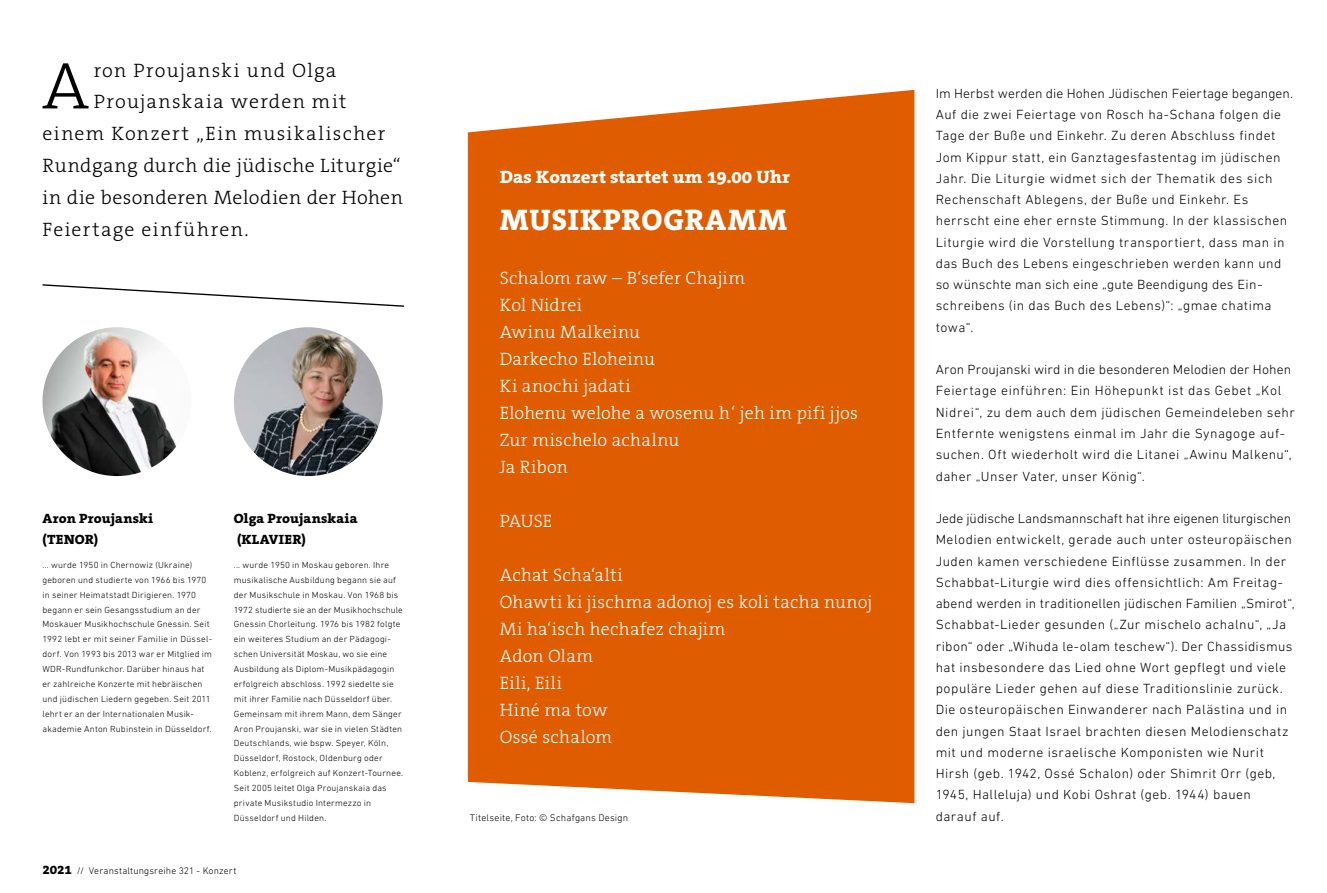
<style>
.page{position:relative;width:1327px;height:893px;background:#fff}
.page>*{position:absolute;margin:0;border:0;box-sizing:border-box;transform-origin:0 0}
._02_Anleser{font:300 66.75px "The Serif B W3";color:#000}
._00_Titel_Head_20pt{font:800 30px "The Serif B W8";letter-spacing:.03em;color:#fff}
._02_Anleser-2{font:300 19.5px "The Serif B W3";letter-spacing:.05em;color:#000}
._02_Anleser-3{font:300 19.5px "The Serif B W3";letter-spacing:.025em;color:#000}
._02_Anleser-4{font:300 19.5px "The Serif B W3";letter-spacing:.02em;color:#000}
._00_Titel_Head_20pt-2{font:300 18px "The Serif B W3";letter-spacing:.015em;color:#fff}
._07_Veranstaltung_He{font:800 18px "The Serif B W8";letter-spacing:.005em;color:#fff;scale:1.05 1}
._00_Titel_Head_20pt-3{font:300 18px "The Serif B W3";letter-spacing:.04em;color:#fff}
._03_Grundtext_libü{font:300 13.5px/21.3px "DIN Next LT Pro";letter-spacing:.035em;color:#000}
._07_Veranstaltung_He-2{font:800 13.5px/21.3px "The Serif B W8";letter-spacing:.015em;color:#000;scale:1.05 1}
._05_Pagina_libü{font:300 9.75px "DIN Next LT Pro";letter-spacing:.015em;color:#000}
._04_BU_Copy{font:300 9.75px "DIN Next LT Pro";letter-spacing:.015em;color:#000}
._03_Grundtext_libü_A{font:300 9px/14.9px "DIN Next LT Pro";letter-spacing:.02em;color:#000}
.s1{font-family:"The Serif B W8";font-weight:800;font-size:13.5px}
</style>
<div class="page">
<div style="left:468px;top:90px;width:446px;height:713px;background:#df5c00"></div>
<svg style="left:42px;top:284px;width:362px;height:23px"></svg>
<img style="left:42px;top:327px;width:149px;height:149px;border-radius:74px">
<img style="left:234px;top:327px;width:149px;height:149px;border-radius:74px">
<p class="_02_Anleser" style="left:42px;top:43px;width:48px">A</p>
<p class="_02_Anleser-2" style="left:94px;top:57px;width:244px">ron Proujanski und Olga</p>
<p class="_02_Anleser-2" style="left:94px;top:89px;width:254px">Proujanskaia werden mit</p>
<p class="_02_Anleser-2" style="left:43px;top:121px;width:344px">einem Konzert „Ein musikalischer</p>
<p class="_02_Anleser-3" style="left:43px;top:153px;width:360px">Rundgang durch die jüdische Liturgie“</p>
<p class="_02_Anleser-4" style="left:43px;top:185px;width:362px">in die besonderen Melodien der Hohen</p>
<p class="_02_Anleser-2" style="left:43px;top:217px;width:208px">Feiertage einführen.</p>
<p class="_07_Veranstaltung_He-2" style="left:42px;top:508px;width:107px">Aron Proujanski (TENOR)</p>
<p class="_07_Veranstaltung_He-2" style="left:234px;top:508px;width:119px">Olga Proujanskaia (KLAVIER)</p>
<p class="_03_Grundtext_libü_A" style="left:42px;top:557px;width:171px">... wurde 1950 in Chernowiz (Ukraine) geboren und studierte von 1966 bis 1970 in seiner Heimatstadt Dirigieren. 1970 begann er sein Gesangsstudium an der Moskauer Musikhochschule Gnessin. Seit 1992 lebt er mit seiner Familie in Düssel&shy;dorf. Von 1993 bis 2013 war er Mitglied im WDR-Rundfunkchor. Darüber hinaus hat er zahlreiche Konzerte mit hebräischen und jüdischen Liedern gegeben. Seit 2011 lehrt er an der Internationalen Musik&shy;akademie Anton Rubinstein in Düsseldorf.</p>
<p class="_03_Grundtext_libü_A" style="left:234px;top:557px;width:171px">... wurde 1950 in Moskau geboren. Ihre musikalische Ausbildung begann sie auf der Musikschule in Moskau. Von 1968 bis 1972 studierte sie an der Musikhochschule Gnessin Chorleitung. 1976 bis 1982 folgte ein weiteres Studium an der Pädagogi&shy;schen Universität Moskau, wo sie eine Ausbildung als Diplom-Musikpädagogin erfolgreich abschloss. 1992 siedelte sie mit ihrer Familie nach Düsseldorf über.<br>Gemeinsam mit ihrem Mann, dem Sänger Aron Proujanski, war sie in vielen Städten Deutschlands, wie bspw. Speyer, Köln, Düsseldorf, Rostock, Oldenburg oder Koblenz, erfolgreich auf Konzert-Tournee.<br>Seit 2005 leitet Olga Proujanskaia das private Musikstudio Intermezzo in Düsseldorf und Hilden.</p>
<p class="_05_Pagina_libü" style="left:43px;top:865px;width:195px"><span class="s1">2021</span> // Veranstaltungsreihe 321 - Konzert</p>
<p class="_07_Veranstaltung_He" style="left:500px;top:165px;width:278px">Das Konzert startet um 19.00 Uhr</p>
<p class="_00_Titel_Head_20pt" style="left:500px;top:200px;width:289px">MUSIKPROGRAMM</p>
<p class="_00_Titel_Head_20pt-2" style="left:500px;top:266px;width:247px">Schalom raw – B‘sefer Chajim</p>
<p class="_00_Titel_Head_20pt-2" style="left:500px;top:293px;width:84px">Kol Nidrei</p>
<p class="_00_Titel_Head_20pt-2" style="left:500px;top:320px;width:142px">Awinu Malkeinu</p>
<p class="_00_Titel_Head_20pt-2" style="left:500px;top:347px;width:157px">Darkecho Eloheinu</p>
<p class="_00_Titel_Head_20pt-2" style="left:500px;top:374px;width:132px">Ki anochi jadati</p>
<p class="_00_Titel_Head_20pt-2" style="left:500px;top:401px;width:360px">Elohenu welohe a wosenu h‘ jeh im pifi jjos</p>
<p class="_00_Titel_Head_20pt-2" style="left:500px;top:428px;width:181px">Zur mischelo achalnu</p>
<p class="_00_Titel_Head_20pt-2" style="left:500px;top:455px;width:70px">Ja Ribon</p>
<p class="_00_Titel_Head_20pt-2" style="left:500px;top:509px;width:54px">PAUSE</p>
<p class="_00_Titel_Head_20pt-2" style="left:500px;top:563px;width:124px">Achat Scha‘alti</p>
<p class="_00_Titel_Head_20pt-2" style="left:500px;top:590px;width:374px">Ohawti ki jischma adonoj es koli tacha nunoj</p>
<p class="_00_Titel_Head_20pt-2" style="left:500px;top:617px;width:227px">Mi ha‘isch hechafez chajim</p>
<p class="_00_Titel_Head_20pt-2" style="left:500px;top:644px;width:95px">Adon Olam</p>
<p class="_00_Titel_Head_20pt-3" style="left:500px;top:671px;width:64px">Eili, Eili</p>
<p class="_00_Titel_Head_20pt-2" style="left:500px;top:698px;width:110px">Hiné ma tow</p>
<p class="_00_Titel_Head_20pt-2" style="left:500px;top:725px;width:114px">Ossé schalom</p>
<p class="_04_BU_Copy" style="left:470px;top:812px;width:160px">Titelseite, Foto: © Schafgans Design</p>
<p class="_03_Grundtext_libü" style="left:935px;top:82px;width:359px">Im Herbst werden die Hohen Jüdischen Feiertage begangen.<br>Auf die zwei Feiertage von Rosch ha-Schana folgen die Tage der Buße und Einkehr. Zu deren Abschluss findet Jom Kippur statt, ein Ganztagesfastentag im jüdischen Jahr. Die Liturgie widmet sich der Thematik des sich Rechenschaft Ablegens, der Buße und Einkehr. Es herrscht eine eher ernste Stimmung. In der klassischen Liturgie wird die Vorstellung transportiert, dass man in das Buch des Lebens eingeschrieben werden kann und so wünschte man sich eine „gute Beendigung des Ein&shy;schreibens (in das Buch des Lebens)“: „gmae chatima towa“.</p>
<p class="_03_Grundtext_libü" style="left:935px;top:359px;width:361px">Aron Proujanski wird in die besonderen Melodien der Hohen Feiertage einführen: Ein Höhepunkt ist das Gebet „Kol Nidrei“, zu dem auch dem jüdischen Gemeindeleben sehr Entfernte wenigstens einmal im Jahr die Synagoge auf&shy;suchen. Oft wiederholt wird die Litanei „Awinu Malkenu“, daher „Unser Vater, unser König“.</p>
<p class="_03_Grundtext_libü" style="left:935px;top:508px;width:360px">Jede jüdische Landsmannschaft hat ihre eigenen liturgischen Melodien entwickelt, gerade auch unter osteuropäischen Juden kamen verschiedene Einflüsse zusammen. In der Schabbat-Liturgie wird dies offensichtlich: Am Freitag&shy;abend werden in traditionellen jüdischen Familien „Smirot“, Schabbat-Lieder gesunden („Zur mischelo achalnu“, „Ja ribon“ oder „Wihuda le-olam teschew“). Der Chassidismus hat insbesondere das Lied ohne Wort gepflegt und viele populäre Lieder gehen auf diese Traditionslinie zurück.<br>Die osteuropäischen Einwanderer nach Palästina und in den jungen Staat Israel brachten diesen Melodienschatz mit und moderne israelische Komponisten wie Nurit Hirsh (geb. 1942, Ossé Schalon) oder Shimrit Orr (geb, 1945, Halleluja) und Kobi Oshrat (geb. 1944) bauen darauf auf.</p>
</div>
